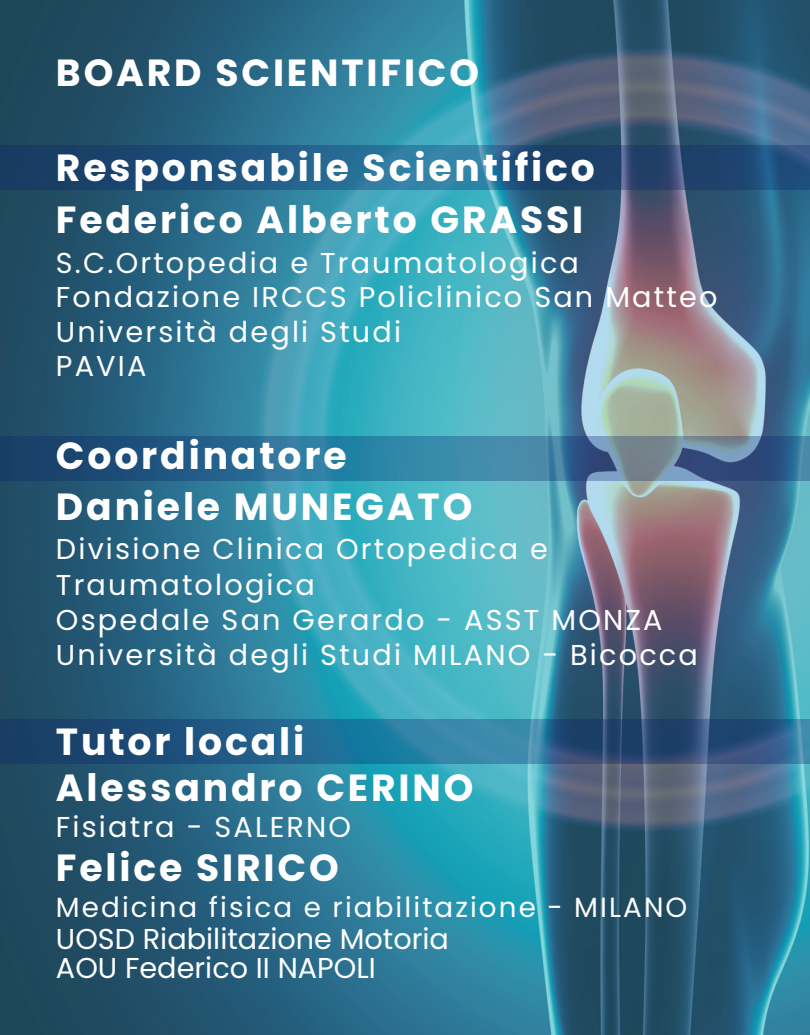
<style>
.page{position:relative;width:810px;height:1035px;background:#fff}
.page>*{position:absolute;margin:0;border:0;box-sizing:border-box;transform-origin:0 0}
.t1{font:700 37.7px "Poppins";letter-spacing:.075em;color:#fff}
.t2{font:28.7px/35.2px "Poppins";letter-spacing:.075em;color:#fff}
.t3{font:28.7px "Poppins";color:#fff}
.t4{font:27.8px "Poppins";letter-spacing:.075em;color:#fff}
</style>
<div class="page">
<img style="left:0;top:0;width:810px;height:1035px">
<svg style="left:0;top:146px;width:810px;height:44px;background:#23557e"></svg>
<svg style="left:0;top:436px;width:810px;height:44px;background:#376d92"></svg>
<svg style="left:0;top:720px;width:810px;height:44px;background:#265e86"></svg>
<p class="t1" style="left:56px;top:46px;width:425px">BOARD SCIENTIFICO</p>
<p class="t1" style="left:56px;top:141px;width:540px">Responsabile Scientifico</p>
<p class="t1" style="left:56px;top:193px;width:529px">Federico Alberto GRASSI</p>
<p class="t2" style="left:56px;top:246px;width:663px;line-height:34.5px">S.C.Ortopedia e Traumatologica<br>Fondazione IRCCS Policlinico San Matteo</p>
<p class="t2" style="left:56px;top:314px;width:347px">Università degli Studi</p>
<p class="t2" style="left:56px;top:349px;width:92px">PAVIA</p>
<p class="t1" style="left:56px;top:429px;width:292px">Coordinatore</p>
<p class="t1" style="left:56px;top:480px;width:418px">Daniele MUNEGATO</p>
<p class="t2" style="left:56px;top:532px;width:494px">Divisione Clinica Ortopedica e<br>Traumatologica</p>
<p class="t2" style="left:56px;top:602px;width:644px">Ospedale San Gerardo - ASST MONZA<br>Università degli Studi MILANO - Bicocca</p>
<p class="t1" style="left:56px;top:715px;width:250px">Tutor locali</p>
<p class="t1" style="left:56px;top:761px;width:419px">Alessandro CERINO</p>
<p class="t2" style="left:56px;top:809px;width:297px">Fisiatra - SALERNO</p>
<p class="t1" style="left:56px;top:841px;width:284px">Felice SIRICO</p>
<p class="t4" style="left:56px;top:888px;width:633px">Medicina fisica e riabilitazione - MILANO</p>
<p class="t3" style="left:56px;top:918px;width:395px">UOSD Riabilitazione Motoria</p>
<p class="t3" style="left:56px;top:948px;width:322px">AOU Federico II NAPOLI</p>
</div>
